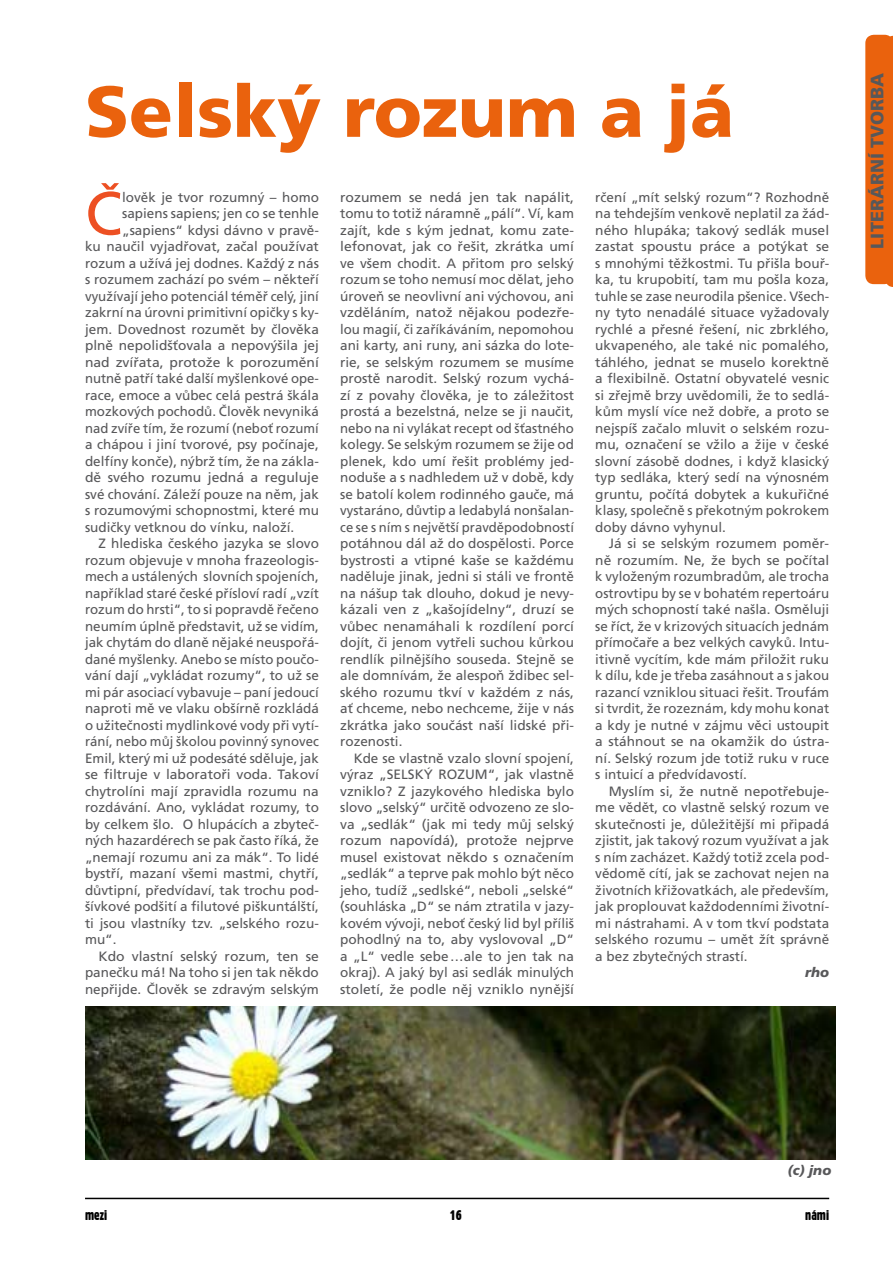
<style>
.page{position:relative;width:893px;height:1263px;background:#fff}
.page>*{position:absolute;margin:0;border:0;box-sizing:border-box;transform-origin:0 0}
.t1{font:900 72px "Frutiger CE";color:#ea620d}
.t2{font:60.75px "Frutiger CE";color:#ed5023}
.t3{font:900 18px "Frutiger CE";color:#58585a}
.t4{font:13.5px/16.5px "Frutiger CE";color:#58585a;text-align:justify}
.t5{font:13.5px "Gothic 821 Condensed BT";color:#000}
.t6{font:italic 900 13.5px "Frutiger CE";color:#58585a}
</style>
<div class="page">
<hr style="left:85px;top:1198px;width:744px;height:1px;background:#000">
<div style="left:865px;top:35px;width:28px;height:249px;background:#ea620d;border-radius:9px"></div>
<svg style="left:886px;top:36px;width:7px;height:251px"></svg>
<img style="left:85px;top:1007px;width:750px;height:153px">
<h1 class="t1" style="left:85px;top:71px;width:650px">Selský rozum a já</h1>
<h2 class="t2" style="left:85px;top:179px;width:39px">Č</h2>
<p class="t4" style="left:122px;top:189px;width:198px">lověk je tvor rozumný – homo</p>
<p class="t4" style="left:122px;top:205px;width:198px">sapiens sapiens; jen co se tenhle</p>
<p class="t4" style="left:122px;top:222px;width:198px">„sapiens“ kdysi dávno v pravě-</p>
<p class="t4" style="left:85px;top:238px;width:235px">ku naučil vyjadřovat, začal používat</p>
<p class="t4" style="left:85px;top:255px;width:235px">rozum a užívá jej dodnes. Každý z nás</p>
<p class="t4" style="left:85px;top:271px;width:235px">s rozumem zachází po svém – někteří</p>
<p class="t4" style="left:85px;top:288px;width:235px">využívají jeho potenciál téměř celý, jiní</p>
<p class="t4" style="left:85px;top:304px;width:235px">zakrní na úrovni primitivní opičky s ky-</p>
<p class="t4" style="left:85px;top:321px;width:235px">jem. Dovednost rozumět by člověka</p>
<p class="t4" style="left:85px;top:337px;width:235px">plně nepolidšťovala a nepovýšila jej</p>
<p class="t4" style="left:85px;top:354px;width:235px">nad zvířata, protože k porozumění</p>
<p class="t4" style="left:85px;top:370px;width:235px">nutně patří také další myšlenkové ope-</p>
<p class="t4" style="left:85px;top:387px;width:235px">race, emoce a vůbec celá pestrá škála</p>
<p class="t4" style="left:85px;top:403px;width:235px">mozkových pochodů. Člověk nevyniká</p>
<p class="t4" style="left:85px;top:420px;width:235px">nad zvíře tím, že rozumí (neboť rozumí</p>
<p class="t4" style="left:85px;top:436px;width:235px">a chápou i jiní tvorové, psy počínaje,</p>
<p class="t4" style="left:85px;top:453px;width:235px">delfíny konče), nýbrž tím, že na zákla-</p>
<p class="t4" style="left:85px;top:469px;width:235px">dě svého rozumu jedná a reguluje</p>
<p class="t4" style="left:85px;top:486px;width:235px">své chování. Záleží pouze na něm, jak</p>
<p class="t4" style="left:85px;top:502px;width:235px">s rozumovými schopnostmi, které mu</p>
<p class="t4" style="left:85px;top:519px;width:211px">sudičky vetknou do vínku, naloží.</p>
<p class="t4" style="left:99px;top:535px;width:222px">Z hlediska českého jazyka se slovo</p>
<p class="t4" style="left:85px;top:552px;width:235px">rozum objevuje v mnoha frazeologis-</p>
<p class="t4" style="left:85px;top:568px;width:235px">mech a ustálených slovních spojeních,</p>
<p class="t4" style="left:85px;top:585px;width:235px">například staré české přísloví radí „vzít</p>
<p class="t4" style="left:85px;top:601px;width:235px">rozum do hrsti“, to si popravdě řečeno</p>
<p class="t4" style="left:85px;top:618px;width:235px">neumím úplně představit, už se vidím,</p>
<p class="t4" style="left:85px;top:634px;width:235px">jak chytám do dlaně nějaké neuspořá-</p>
<p class="t4" style="left:85px;top:651px;width:235px">dané myšlenky. Anebo se místo poučo-</p>
<p class="t4" style="left:85px;top:667px;width:235px">vání dají „vykládat rozumy“, to už se</p>
<p class="t4" style="left:85px;top:684px;width:235px">mi pár asociací vybavuje – paní jedoucí</p>
<p class="t4" style="left:85px;top:700px;width:235px">naproti mě ve vlaku obšírně rozkládá</p>
<p class="t4" style="left:85px;top:717px;width:235px">o užitečnosti mydlinkové vody při vytí-</p>
<p class="t4" style="left:85px;top:733px;width:235px">rání, nebo můj školou povinný synovec</p>
<p class="t4" style="left:85px;top:750px;width:235px">Emil, který mi už podesáté sděluje, jak</p>
<p class="t4" style="left:85px;top:766px;width:235px">se filtruje v laboratoři voda. Takoví</p>
<p class="t4" style="left:85px;top:783px;width:235px">chytrolíni mají zpravidla rozumu na</p>
<p class="t4" style="left:85px;top:799px;width:235px">rozdávání. Ano, vykládat rozumy, to</p>
<p class="t4" style="left:85px;top:816px;width:235px">by celkem šlo. O hlupácích a zbyteč-</p>
<p class="t4" style="left:85px;top:832px;width:235px">ných hazardérech se pak často říká, že</p>
<p class="t4" style="left:85px;top:849px;width:235px">„nemají rozumu ani za mák“. To lidé</p>
<p class="t4" style="left:85px;top:865px;width:235px">bystří, mazaní všemi mastmi, chytří,</p>
<p class="t4" style="left:85px;top:882px;width:235px">důvtipní, předvídaví, tak trochu pod-</p>
<p class="t4" style="left:85px;top:898px;width:235px">šívkové podšití a filutové piškuntálští,</p>
<p class="t4" style="left:85px;top:915px;width:235px">ti jsou vlastníky tzv. „selského rozu-</p>
<p class="t4" style="left:85px;top:931px;width:33px">mu“.</p>
<p class="t4" style="left:99px;top:948px;width:222px">Kdo vlastní selský rozum, ten se</p>
<p class="t4" style="left:85px;top:964px;width:235px">panečku má! Na toho si jen tak někdo</p>
<p class="t4" style="left:85px;top:981px;width:235px">nepřijde. Člověk se zdravým selským</p>
<p class="t4" style="left:340px;top:189px;width:235px">rozumem se nedá jen tak napálit, tomu to totiž náramně „pálí“. Ví, kam zajít, kde s kým jednat, komu zate&shy;lefonovat, jak co řešit, zkrátka umí ve všem chodit. A přitom pro selský rozum se toho nemusí moc dělat, jeho úroveň se neovlivní ani výchovou, ani vzděláním, natož nějakou podezře&shy;lou magií, či zaříkáváním, nepomohou ani karty, ani runy, ani sázka do lote&shy;rie, se selským rozumem se musíme prostě narodit. Selský rozum vychá&shy;zí z povahy člověka, je to záležitost prostá a bezelstná, nelze se ji naučit, nebo na ni vylákat recept od šťastného kolegy. Se selským rozumem se žije od plenek, kdo umí řešit problémy jed&shy;noduše a s nadhledem už v době, kdy se batolí kolem rodinného gauče, má vystaráno, důvtip a ledabylá nonšalan&shy;ce se s ním s největší pravděpodobností potáhnou dál až do dospělosti. Porce bystrosti a vtipné kaše se každému naděluje jinak, jedni si stáli ve frontě na nášup tak dlouho, dokud je nevy&shy;kázali ven z „kašojídelny“, druzí se vůbec nenamáhali k rozdílení porcí dojít, či jenom vytřeli suchou kůrkou rendlík pilnějšího souseda. Stejně se ale domnívám, že alespoň ždibec sel&shy;ského rozumu tkví v každém z nás, ať chceme, nebo nechceme, žije v nás zkrátka jako součást naší lidské při&shy;rozenosti.</p>
<p class="t4" style="left:340px;top:750px;width:235px;text-indent:14px">Kde se vlastně vzalo slovní spojení, výraz „SELSKÝ ROZUM“, jak vlastně vzniklo? Z jazykového hlediska bylo slovo „selský“ určitě odvozeno ze slo&shy;va „sedlák“ (jak mi tedy můj selský rozum napovídá), protože nejprve musel existovat někdo s označením „sedlák“ a teprve pak mohlo být něco jeho, tudíž „sedlské“, neboli „selské“ (souhláska „D“ se nám ztratila v jazy&shy;kovém vývoji, neboť český lid byl příliš pohodlný na to, aby vyslovoval „D“ a „L“ vedle sebe…ale to jen tak na okraj). A jaký byl asi sedlák minulých století, že podle něj vzniklo nynější</p>
<p class="t4" style="left:595px;top:189px;width:235px">rčení „mít selský rozum“? Rozhodně na tehdejším venkově neplatil za žád&shy;ného hlupáka; takový sedlák musel zastat spoustu práce a potýkat se s mnohými těžkostmi. Tu přišla bouř&shy;ka, tu krupobití, tam mu pošla koza, tuhle se zase neurodila pšenice. Všech&shy;ny tyto nenadálé situace vyžadovaly rychlé a přesné řešení, nic zbrklého, ukvapeného, ale také nic pomalého, táhlého, jednat se muselo korektně a flexibilně. Ostatní obyvatelé vesnic si zřejmě brzy uvědomili, že to sedlá&shy;kům myslí více než dobře, a proto se nejspíš začalo mluvit o selském rozu&shy;mu, označení se vžilo a žije v české slovní zásobě dodnes, i když klasický typ sedláka, který sedí na výnosném gruntu, počítá dobytek a kukuřičné klasy, společně s překotným pokrokem doby dávno vyhynul.</p>
<p class="t4" style="left:595px;top:535px;width:235px;text-indent:14px">Já si se selským rozumem poměr&shy;ně rozumím. Ne, že bych se počítal k vyloženým rozumbradům, ale trocha ostrovtipu by se v bohatém repertoáru mých schopností také našla. Osměluji se říct, že v krizových situacích jednám přímočaře a bez velkých cavyků. Intu&shy;itivně vycítím, kde mám přiložit ruku k dílu, kde je třeba zasáhnout a s jakou razancí vzniklou situaci řešit. Troufám si tvrdit, že rozeznám, kdy mohu konat a kdy je nutné v zájmu věci ustoupit a stáhnout se na okamžik do ústra&shy;ní. Selský rozum jde totiž ruku v ruce s intuicí a předvídavostí.</p>
<p class="t4" style="left:595px;top:783px;width:235px;text-indent:14px">Myslím si, že nutně nepotřebuje&shy;me vědět, co vlastně selský rozum ve skutečnosti je, důležitější mi připadá zjistit, jak takový rozum využívat a jak s ním zacházet. Každý totiž zcela pod&shy;vědomě cítí, jak se zachovat nejen na životních křižovatkách, ale především, jak proplouvat každodenními životní&shy;mi nástrahami. A v tom tkví podstata selského rozumu – umět žít správně a bez zbytečných strastí.</p>
<p class="t6" style="left:805px;top:965px;width:26px">rho</p>
<h3 class="t3" style="left:867px;top:248px;width:174px;rotate:-90deg">Literární tvorba</h3>
<p class="t6" style="left:787px;top:1163px;width:45px">(c) jno</p>
<p class="t5" style="left:85px;top:1207px;width:24px">mezi</p>
<p class="t5" style="left:450px;top:1207px;width:13px">16</p>
<p class="t5" style="left:805px;top:1207px;width:25px">námi</p>
</div>
